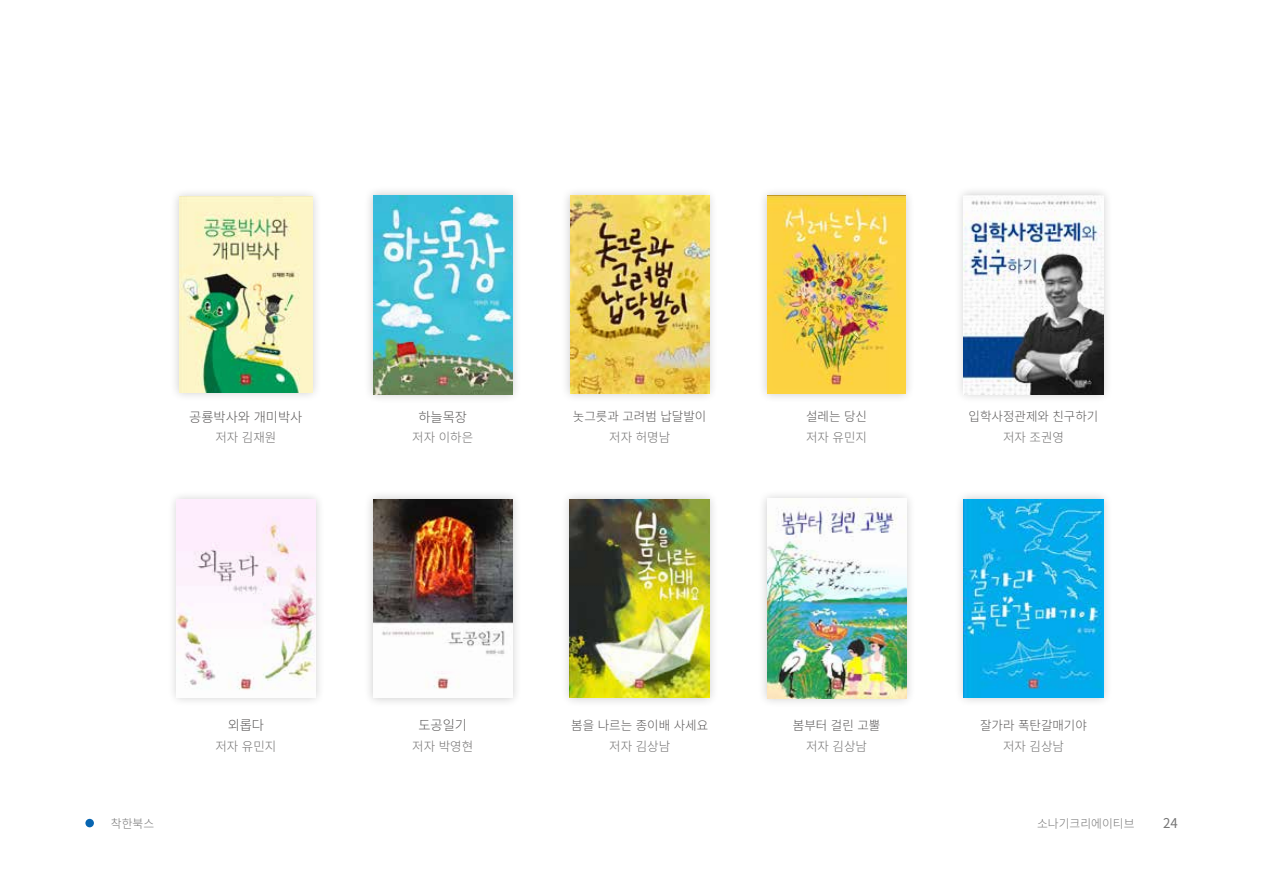
<style>
.page{position:relative;width:1263px;height:893px;background:#fff}
.page>*{position:absolute;margin:0;border:0;box-sizing:border-box;transform-origin:0 0}
.t1{font:300 13.5px "Noto Sans KR";color:#595757}
.t2{font:13.5px "Noto Sans KR";color:#767676}
.t3{font:300 12.75px "Noto Sans KR";color:#595757}
.t4{font:300 12.75px "Noto Sans KR";color:#727171}
.t5{font:300 12px "Noto Sans KR";color:#767676}
</style>
<div class="page">
<div style="left:85px;top:819px;width:9px;height:8px;background:#0765b1;border-radius:50%"></div>
<div style="left:170px;top:187px;width:152px;height:215px;background:#000;opacity:.2"></div>
<img style="left:179px;top:197px;width:133px;height:196px">
<div style="left:167px;top:490px;width:158px;height:217px;background:#000;opacity:.2"></div>
<img style="left:177px;top:500px;width:138px;height:197px">
<div style="left:363px;top:185px;width:159px;height:219px;background:#000;opacity:.2"></div>
<img style="left:373px;top:195px;width:139px;height:199px">
<div style="left:363px;top:489px;width:159px;height:219px;background:#000;opacity:.2"></div>
<img style="left:373px;top:499px;width:139px;height:199px">
<div style="left:560px;top:186px;width:159px;height:217px;background:#000;opacity:.2"></div>
<img style="left:570px;top:196px;width:139px;height:198px">
<div style="left:560px;top:489px;width:159px;height:218px;background:#000;opacity:.2"></div>
<img style="left:570px;top:499px;width:139px;height:199px">
<div style="left:757px;top:186px;width:159px;height:218px;background:#000;opacity:.2"></div>
<img style="left:767px;top:196px;width:139px;height:198px">
<div style="left:757px;top:489px;width:159px;height:219px;background:#000;opacity:.2"></div>
<img style="left:767px;top:499px;width:139px;height:199px">
<div style="left:954px;top:185px;width:159px;height:219px;background:#000;opacity:.2"></div>
<img style="left:964px;top:195px;width:139px;height:199px">
<div style="left:954px;top:489px;width:159px;height:219px;background:#000;opacity:.2"></div>
<img style="left:964px;top:499px;width:139px;height:199px">
<p class="t1" style="left:189px;top:409px;width:115px">공룡박사와 개미박사</p>
<p class="t4" style="left:215px;top:430px;width:62px">저자 김재원</p>
<p class="t1" style="left:228px;top:718px;width:37px">외롭다</p>
<p class="t4" style="left:215px;top:739px;width:62px">저자 유민지</p>
<p class="t1" style="left:418px;top:409px;width:50px">하늘목장</p>
<p class="t4" style="left:412px;top:430px;width:62px">저자 이하은</p>
<p class="t3" style="left:573px;top:409px;width:135px">놋그릇과 고려범 납달발이</p>
<p class="t4" style="left:609px;top:430px;width:62px">저자 허명남</p>
<p class="t3" style="left:806px;top:409px;width:62px">설레는 당신</p>
<p class="t4" style="left:806px;top:430px;width:62px">저자 유민지</p>
<p class="t3" style="left:968px;top:409px;width:131px">입학사정관제와 친구하기</p>
<p class="t4" style="left:1003px;top:430px;width:62px">저자 조권영</p>
<p class="t1" style="left:418px;top:718px;width:50px">도공일기</p>
<p class="t4" style="left:412px;top:739px;width:62px">저자 박영현</p>
<p class="t3" style="left:571px;top:718px;width:138px">봄을 나르는 종이배 사세요</p>
<p class="t4" style="left:609px;top:739px;width:62px">저자 김상남</p>
<p class="t3" style="left:793px;top:718px;width:89px">봄부터 걸린 고뿔</p>
<p class="t4" style="left:806px;top:739px;width:62px">저자 김상남</p>
<p class="t3" style="left:980px;top:718px;width:108px">잘가라 폭탄갈매기야</p>
<p class="t4" style="left:1003px;top:739px;width:62px">저자 김상남</p>
<p class="t5" style="left:111px;top:816px;width:45px">착한북스</p>
<p class="t5" style="left:1037px;top:816px;width:99px">소나기크리에이티브</p>
<p class="t2" style="left:1163px;top:816px;width:16px">24</p>
</div>
